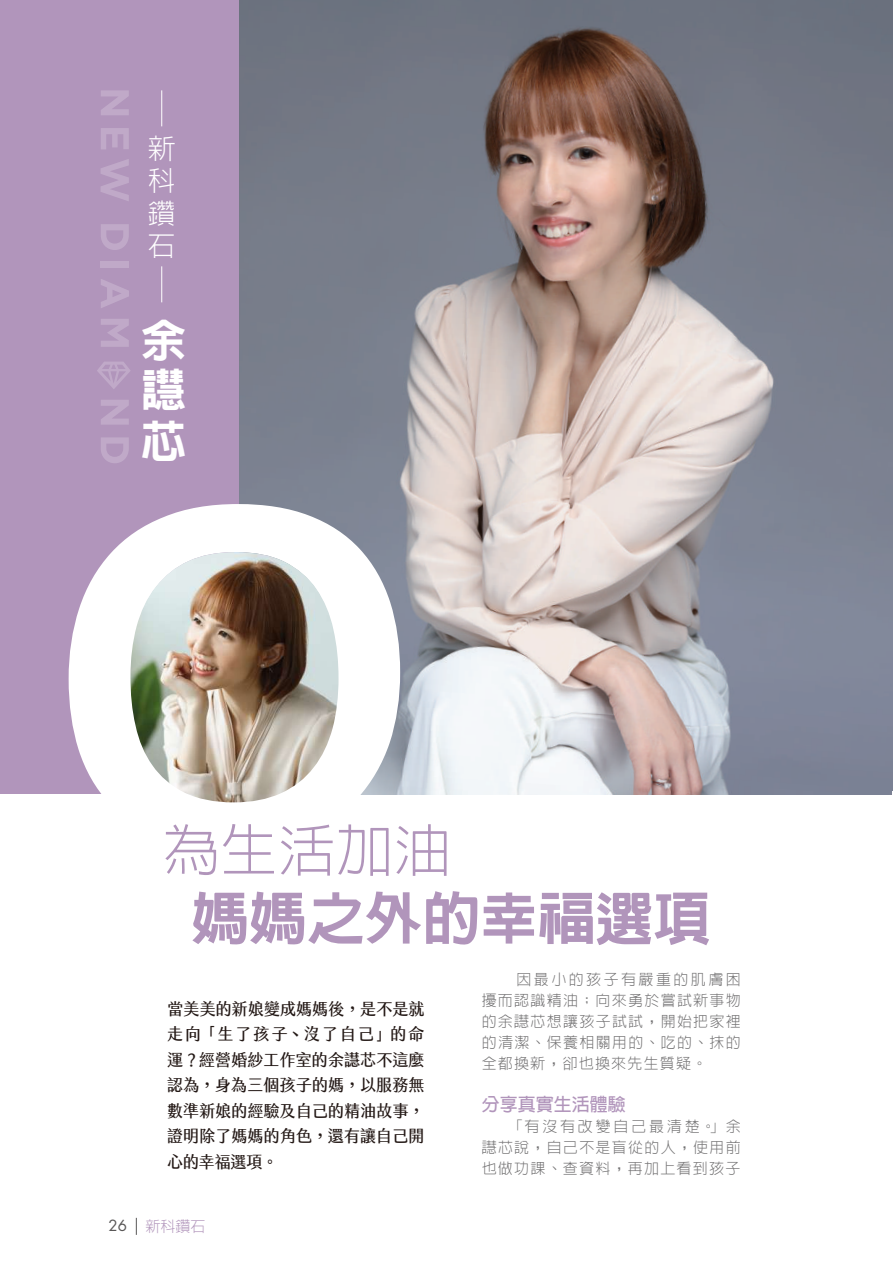
<style>
.page{position:relative;width:893px;height:1263px;background:#fff}
.page>*{position:absolute;margin:0;border:0;box-sizing:border-box;transform-origin:0 0}
.t1{font:800 57px "AR Hei B5";color:#b195bb}
.t2{font:300 57px "AR Hei B5";color:#b195bb}
.t3{font:800 45px/50.4px "AR Hei B5";color:#fff;text-align:justify}
.t4{font:300 27.6px/32.5px "AR Hei B5";color:#fff;text-align:justify}
.t5{font:700 18px "AR Hei B5";color:#b195bb}
.t6{font:16.5px/25.5px "jf jinxuan fresh Medium";letter-spacing:-.025em;color:#231815;text-align:justify}
.t7{font:300 15px/21px "AR Hei B5";letter-spacing:.085em;color:#717071;text-align:justify}
.t8{font:300 15px "AR Hei B5";color:#b195bb}
.s1{font-family:"Futura Std";font-weight:400;color:#595757}
</style>
<div class="page">
<svg style="left:136px;top:1218px;width:1px;height:17px"></svg>
<img style="left:238px;top:0;width:655px;height:794px">
<div style="left:0;top:0;width:238px;height:793px;background:#b195bb"></div>
<svg style="left:69px;top:504px;width:331px;height:299px"></svg>
<img style="left:130px;top:552px;width:209px;height:250px">
<svg style="left:101px;top:90px;width:28px;height:25px"></svg>
<svg style="left:101px;top:128px;width:28px;height:21px"></svg>
<svg style="left:101px;top:159px;width:28px;height:42px"></svg>
<svg style="left:101px;top:224px;width:28px;height:26px"></svg>
<div style="left:101px;top:262px;width:28px;height:6px;background:#c0a9c8"></div>
<svg style="left:101px;top:279px;width:28px;height:29px"></svg>
<svg style="left:101px;top:319px;width:28px;height:28px"></svg>
<svg style="left:101px;top:400px;width:28px;height:25px"></svg>
<svg style="left:101px;top:437px;width:28px;height:26px"></svg>
<svg style="left:97px;top:362px;width:33px;height:27px"></svg>
<hr style="left:161px;top:90px;width:1px;height:36px;background:#fff">
<hr style="left:161px;top:266px;width:1px;height:36px;background:#fff">
<h3 class="t4" style="left:148px;top:132px;width:28px">新科鑽石</h3>
<h2 class="t3" style="left:141px;top:315px;width:45px">余譿芯</h2>
<h1 class="t2" style="left:163px;top:821px;width:290px">為生活加油</h1>
<h1 class="t1" style="left:191px;top:890px;width:521px">媽媽之外的幸福選項</h1>
<p class="t7" style="left:482px;top:969px;width:261px;text-indent:35px">因最小的孩子有嚴重的肌膚困擾而認識精油；向來勇於嘗試新事物的余譿芯想讓孩子試試，開始把家裡的清潔、保養相關用的、吃的、抹的全都換新，卻也換來先生質疑。</p>
<p class="t5" style="left:482px;top:1095px;width:145px">分享真實生活體驗</p>
<p class="t7" style="left:482px;top:1116px;width:261px;text-indent:27px">「有沒有改變自己最清楚。」余譿芯說，自己不是盲從的人，使用前也做功課、查資料，再加上看到孩子</p>
<p class="t6" style="left:167px;top:996px;width:259px">當美美的新娘變成媽媽後，是不是就走向「生了孩子、沒了自己」的命運？經營婚紗工作室的余譿芯不這麼認為，身為三個孩子的媽，以服務無數準新娘的經驗及自己的精油故事，證明除了媽媽的角色，還有讓自己開心的幸福選項。</p>
<p class="t8" style="left:109px;top:1218px;width:98px"><span class="s1">26</span> 新科鑽石</p>
</div>
